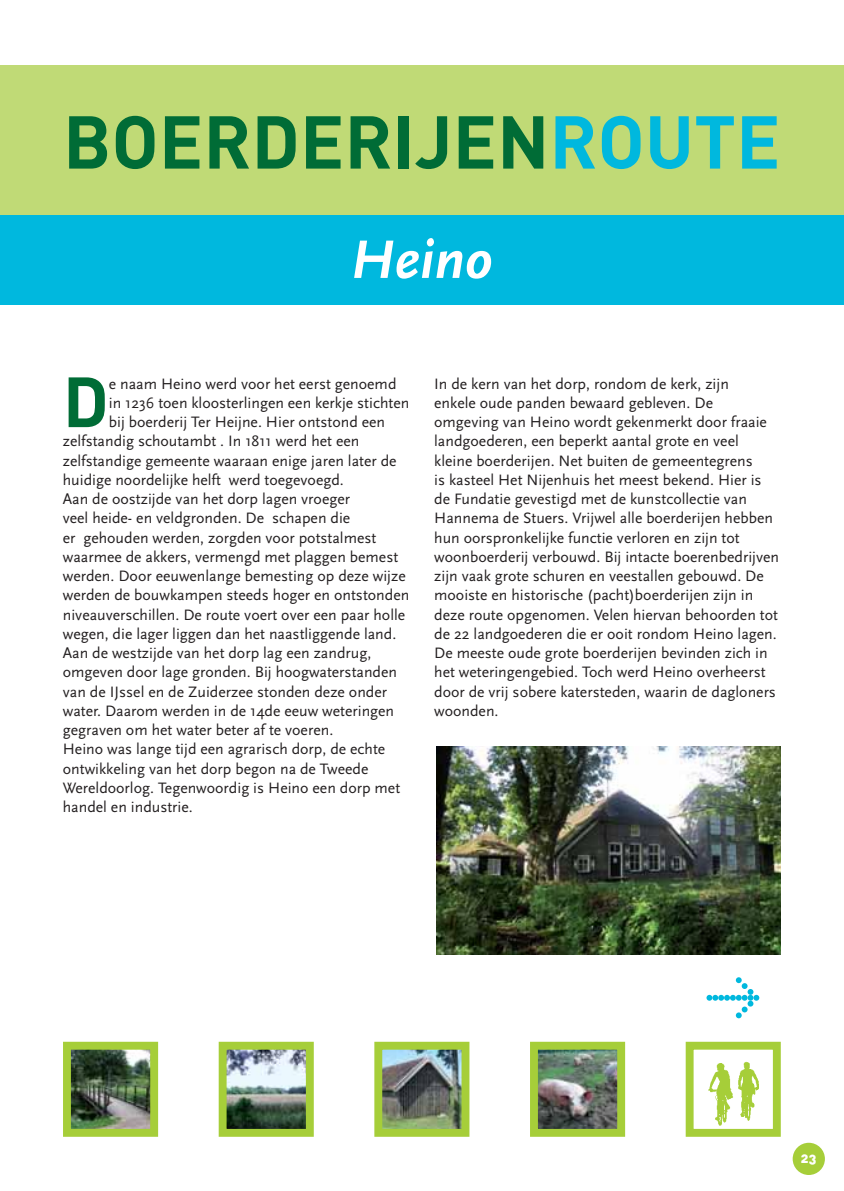
<style>
.page{position:relative;width:844px;height:1191px;background:#fff}
.page>*{position:absolute;margin:0;border:0;box-sizing:border-box;transform-origin:0 0}
.t1{font:700 73.5px "DIN";color:#006c36}
.t2{font:700 69.83px "DIN";color:#006c36}
.t3{font:italic 700 56.52px "Scala Sans";color:#fff}
.t4{font:15.75px/19.2px "Scala Sans";color:#231f20}
.t5{font:14px "DIN Black Alternate";color:#fff}
.s1{color:#00b8de}
</style>
<div class="page">
<div style="left:792px;top:1143px;width:32px;height:32px;background:#a6ce39;border-radius:50%"></div>
<div style="left:0;top:65px;width:843px;height:233px;background:#c0da76"></div>
<div style="left:0;top:215px;width:843px;height:90px;background:#00b8de"></div>
<img style="left:708px;top:1061px;width:50px;height:65px">
<div style="left:685px;top:1042px;width:95px;height:95px;border:8px solid #a6ce39"></div>
<img style="left:539px;top:1051px;width:77px;height:77px">
<div style="left:530px;top:1042px;width:95px;height:95px;border:8px solid #a6ce39"></div>
<img style="left:383px;top:1051px;width:77px;height:77px">
<div style="left:374px;top:1042px;width:95px;height:95px;border:8px solid #a6ce39"></div>
<img style="left:227px;top:1051px;width:77px;height:77px">
<div style="left:218px;top:1042px;width:95px;height:95px;border:8px solid #a6ce39"></div>
<img style="left:72px;top:1051px;width:77px;height:77px">
<div style="left:63px;top:1042px;width:95px;height:95px;border:8px solid #a6ce39"></div>
<svg style="left:706px;top:977px;width:53px;height:41px"></svg>
<img style="left:436px;top:746px;width:344px;height:208px">
<h1 class="t1" style="left:63px;top:116px;width:718px">BOERDERIJEN<span class="s1">ROUTE</span></h1>
<h3 class="t3" style="left:350px;top:237px;width:143px">Heino</h3>
<h2 class="t2" style="left:63px;top:377px;width:48px">D</h2>
<p class="t4" style="left:109px;top:375px;width:289px">e naam Heino werd voor het eerst genoemd</p>
<p class="t4" style="left:109px;top:394px;width:302px">in 1236 toen kloosterlingen een kerkje stichten</p>
<p class="t4" style="left:109px;top:413px;width:278px">bij boerderij Ter Heijne. Hier ontstond een</p>
<p class="t4" style="left:63px;top:432px;width:298px">zelfstandig schoutambt . In 1811 werd het een</p>
<p class="t4" style="left:63px;top:452px;width:335px">zelfstandige gemeente waaraan enige jaren later de</p>
<p class="t4" style="left:63px;top:471px;width:282px">huidige noordelijke helft werd toegevoegd.</p>
<p class="t4" style="left:63px;top:490px;width:289px">Aan de oostzijde van het dorp lagen vroeger</p>
<p class="t4" style="left:63px;top:509px;width:289px">veel heide- en veldgronden. De schapen die</p>
<p class="t4" style="left:63px;top:529px;width:315px">er gehouden werden, zorgden voor potstalmest</p>
<p class="t4" style="left:63px;top:548px;width:337px">waarmee de akkers, vermengd met plaggen bemest</p>
<p class="t4" style="left:63px;top:567px;width:344px">werden. Door eeuwenlange bemesting op deze wijze</p>
<p class="t4" style="left:63px;top:586px;width:348px">werden de bouwkampen steeds hoger en ontstonden</p>
<p class="t4" style="left:63px;top:606px;width:344px">niveauverschillen. De route voert over een paar holle</p>
<p class="t4" style="left:63px;top:625px;width:335px">wegen, die lager liggen dan het naastliggende land.</p>
<p class="t4" style="left:63px;top:644px;width:310px">Aan de westzijde van het dorp lag een zandrug,</p>
<p class="t4" style="left:63px;top:663px;width:336px">omgeven door lage gronden. Bij hoogwaterstanden</p>
<p class="t4" style="left:63px;top:683px;width:326px">van de IJssel en de Zuiderzee stonden deze onder</p>
<p class="t4" style="left:63px;top:702px;width:333px">water. Daarom werden in de 14de eeuw weteringen</p>
<p class="t4" style="left:63px;top:721px;width:272px">gegraven om het water beter af te voeren.</p>
<p class="t4" style="left:63px;top:740px;width:324px">Heino was lange tijd een agrarisch dorp, de echte</p>
<p class="t4" style="left:63px;top:760px;width:307px">ontwikkeling van het dorp begon na de Tweede</p>
<p class="t4" style="left:63px;top:779px;width:339px">Wereldoorlog. Tegenwoordig is Heino een dorp met</p>
<p class="t4" style="left:63px;top:798px;width:131px">handel en industrie.</p>
<p class="t4" style="left:434px;top:375px;width:346px">In de kern van het dorp, rondom de kerk, zijn<br>enkele oude panden bewaard gebleven. De omgeving van Heino wordt gekenmerkt door fraaie landgoederen, een beperkt aantal grote en veel kleine boerderijen. Net buiten de gemeentegrens<br>is kasteel Het Nijenhuis het meest bekend. Hier is de Fundatie gevestigd met de kunstcollectie van Hannema de Stuers. Vrijwel alle boerderijen hebben hun oorspronkelijke functie verloren en zijn tot woonboerderij verbouwd. Bij intacte boerenbedrijven zijn vaak grote schuren en veestallen gebouwd. De mooiste en historische (pacht)boerderijen zijn in deze route opgenomen. Velen hiervan behoorden tot de 22 landgoederen die er ooit rondom Heino lagen.<br>De meeste oude grote boerderijen bevinden zich in het weteringengebied. Toch werd Heino overheerst door de vrij sobere katersteden, waarin de dagloners woonden.</p>
<p class="t5" style="left:800px;top:1149px;width:17px">23</p>
</div>
